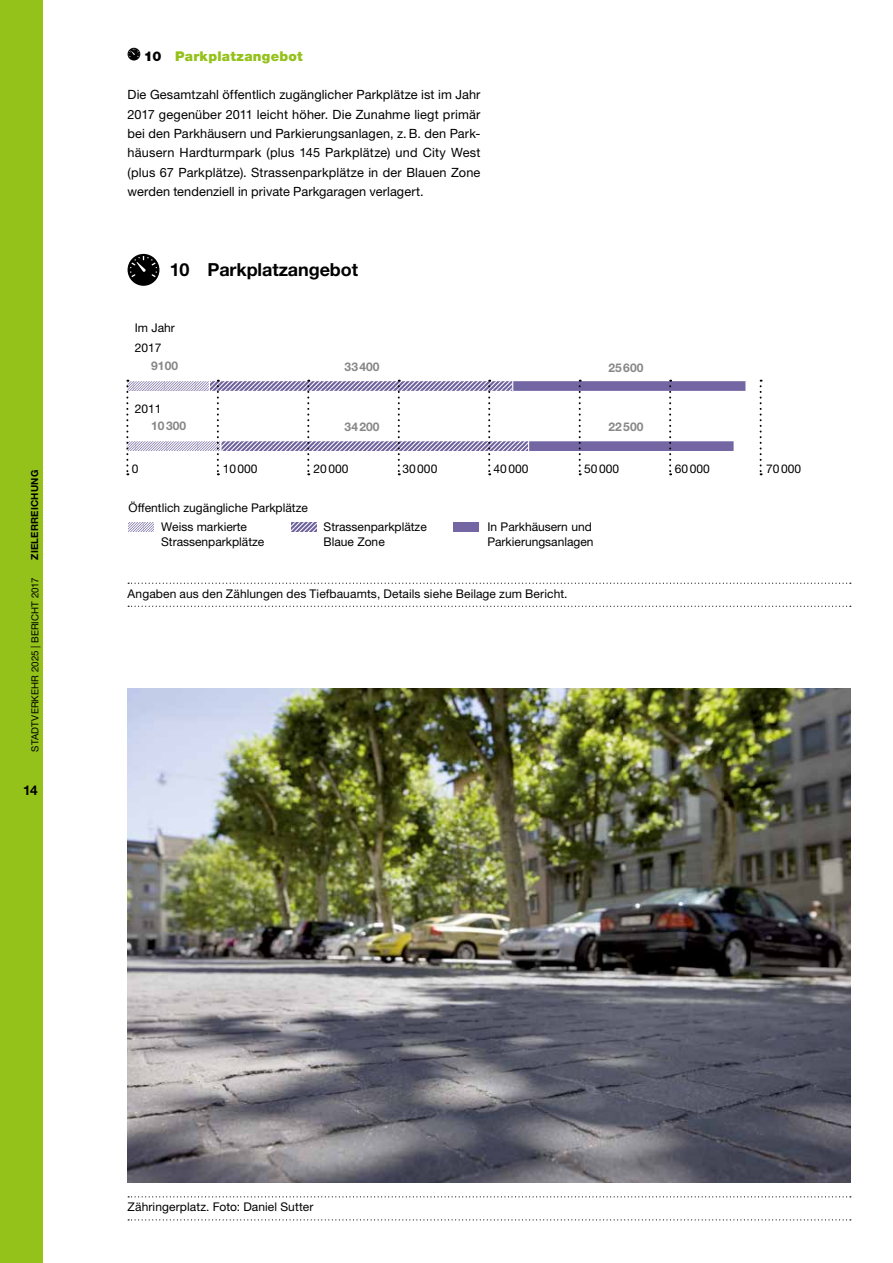
<style>
.page{position:relative;width:893px;height:1263px;background:#fff}
.page>*{position:absolute;margin:0;border:0;box-sizing:border-box;transform-origin:0 0}
.t1{font:700 18px "Helvetica Neue LT Std";letter-spacing:-.005em;color:#000}
.t2{font:900 13.5px "Helvetica Neue LT Std";letter-spacing:.02em;color:#94c11a}
.t3{font:700 13.5px "Helvetica Neue LT Std";color:#000}
.t4{font:12.75px/19.4px "Helvetica Neue LT Std";letter-spacing:.005em;color:#000;text-align:justify}
.t5{font:12px/14.4px "Helvetica Neue";color:#000}
.t6{font:12px "Helvetica Neue LT Std";letter-spacing:.01em;color:#000}
.t7{font:700 12px "Helvetica Neue";color:#868786}
.t8{font:9.75px "Helvetica Neue LT Std";letter-spacing:.01em;color:#000}
.t9{font:700 9.75px "Helvetica Neue LT Std";color:#000}
.s1{color:#000}
</style>
<div class="page">
<div style="left:0;top:0;width:43px;height:1263px;background:#94c11a"></div>
<div style="left:128px;top:254px;width:31px;height:32px;background:#000;border-radius:50%"></div>
<svg style="left:130px;top:256px;width:27px;height:21px"></svg>
<svg style="left:760px;top:380px;width:2px;height:95px"></svg>
<svg style="left:126px;top:380px;width:620px;height:95px"></svg>
<svg style="left:291px;top:522px;width:25px;height:9px"></svg>
<div style="left:453px;top:522px;width:26px;height:9px;background:#7366a3"></div>
<svg style="left:128px;top:522px;width:26px;height:9px"></svg>
<svg style="left:128px;top:1196px;width:723px;height:1px"></svg>
<svg style="left:128px;top:1219px;width:723px;height:1px"></svg>
<img style="left:128px;top:689px;width:722px;height:493px">
<svg style="left:128px;top:583px;width:723px;height:1px"></svg>
<svg style="left:128px;top:606px;width:723px;height:1px"></svg>
<svg style="left:128px;top:48px;width:12px;height:13px"></svg>
<svg style="left:129px;top:49px;width:11px;height:8px"></svg>
<p class="t9" style="left:29px;top:560px;width:90px;rotate:-90deg">Zielerreichung</p>
<p class="t8" style="left:29px;top:751px;width:176px;rotate:-90deg">STADTVERKEHR 2025 | BERICHT 2017</p>
<p class="t3" style="left:23px;top:782px;width:16px">14</p>
<p class="t2" style="left:144px;top:48px;width:160px"><span class="s1">10</span> Parkplatzangebot</p>
<p class="t4" style="left:128px;top:85px;width:354px">Die Gesamtzahl öffentlich zugänglicher Parkplätze ist im Jahr 2017 gegenüber 2011 leicht höher. Die Zunahme liegt primär bei den Parkhäusern und Parkierungsanlagen, z. B. den Park&shy;häusern Hardturmpark (plus 145 Parkplätze) und City West (plus 67 Parkplätze). Strassenparkplätze in der Blauen Zone werden tendenziell in private Parkgaragen verlagert.</p>
<h1 class="t1" style="left:170px;top:258px;width:190px">10 Parkplatzangebot</h1>
<p class="t5" style="left:135px;top:321px;width:42px">Im Jahr</p>
<p class="t5" style="left:135px;top:340px;width:28px">2017</p>
<p class="t7" style="left:151px;top:358px;width:28px">9100</p>
<p class="t7" style="left:345px;top:359px;width:36px">33400</p>
<p class="t7" style="left:608px;top:361px;width:36px">25600</p>
<p class="t5" style="left:135px;top:401px;width:28px">2011</p>
<p class="t7" style="left:151px;top:418px;width:36px">10300</p>
<p class="t7" style="left:345px;top:419px;width:36px">34200</p>
<p class="t7" style="left:608px;top:420px;width:36px">22 500</p>
<p class="t5" style="left:132px;top:462px;width:8px">0</p>
<p class="t5" style="left:223px;top:462px;width:36px">10 000</p>
<p class="t5" style="left:314px;top:462px;width:36px">20 000</p>
<p class="t5" style="left:402px;top:462px;width:36px">30 000</p>
<p class="t5" style="left:494px;top:462px;width:36px">40 000</p>
<p class="t5" style="left:584px;top:462px;width:36px">50 000</p>
<p class="t5" style="left:675px;top:462px;width:36px">60 000</p>
<p class="t5" style="left:766px;top:462px;width:36px">70 000</p>
<p class="t5" style="left:129px;top:500px;width:181px">Öffentlich zugängliche Parkplätze</p>
<p class="t5" style="left:161px;top:520px;width:105px">Weiss markierte<br>Strassenparkplätze</p>
<p class="t5" style="left:324px;top:520px;width:105px">Strassenparkplätze<br>Blaue Zone</p>
<p class="t5" style="left:487px;top:520px;width:108px">In Parkhäusern und<br>Parkierungsanlagen</p>
<p class="t6" style="left:128px;top:586px;width:441px">Angaben aus den Zählungen des Tiefbauamts, Details siehe Beilage zum Bericht.</p>
<p class="t6" style="left:128px;top:1200px;width:187px">Zähringerplatz. Foto: Daniel Sutter</p>
</div>
